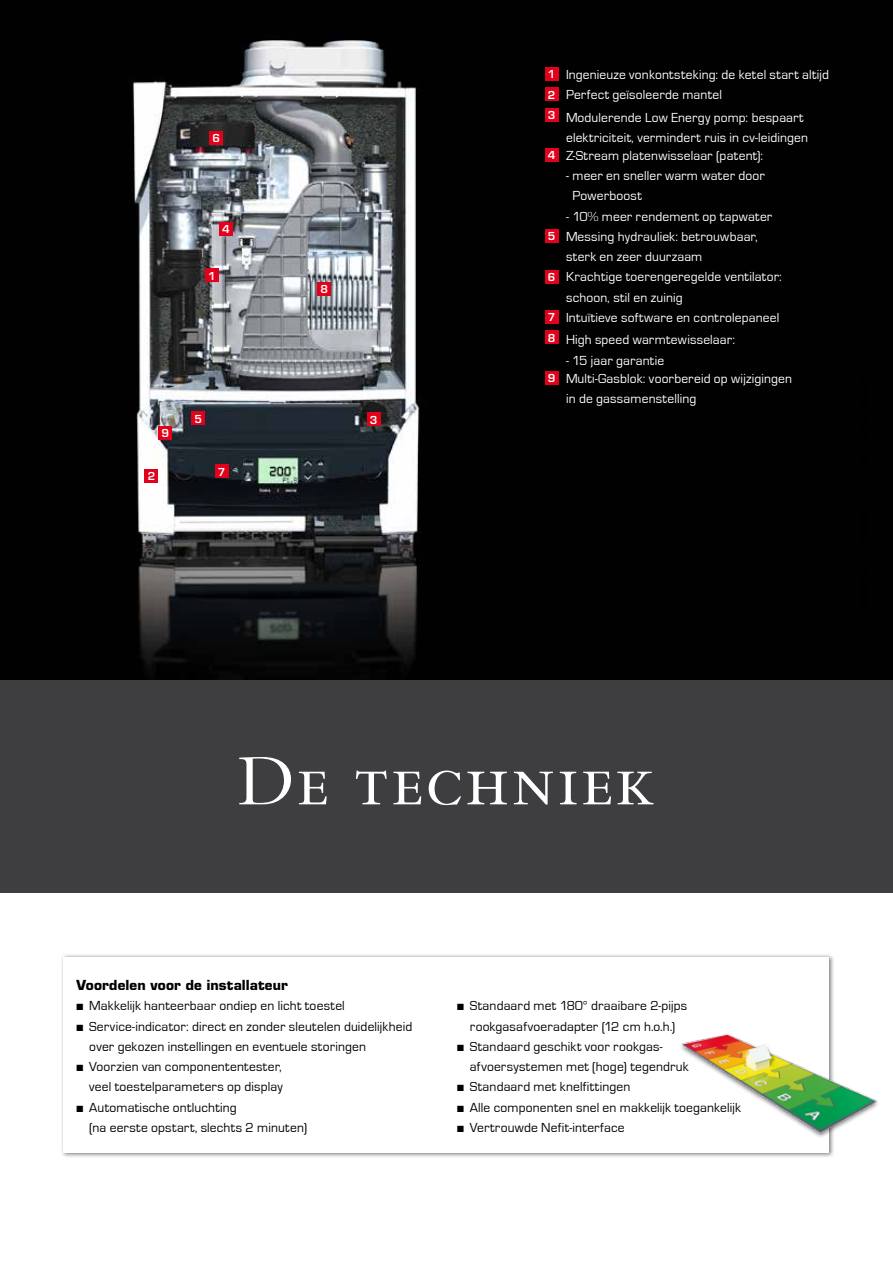
<style>
.page{position:relative;width:893px;height:1263px;background:#fff}
.page>*{position:absolute;margin:0;border:0;box-sizing:border-box;transform-origin:0 0}
.t1{font:75px "Bembo SC";letter-spacing:.04em;color:#fff}
.t2{font:13.5px/20.2px "Eurostile";letter-spacing:.01em;color:#fff}
.t3{font:13.5px/20.2px "Eurostile";letter-spacing:.01em;color:#000}
.t4{font:700 13.5px "Eurostile";letter-spacing:.01em;color:#000}
.t5{font:600 10.8px "Eurostile";color:#fff}
.s1{font-weight:600;font-size:10.8px}
</style>
<div class="page">
<img style="left:0;top:0;width:893px;height:680px">
<div style="left:0;top:680px;width:893px;height:213px;background:#3e3d40"></div>
<div style="left:61px;top:953px;width:774px;height:205px;background:#000;opacity:.5"></div>
<div style="left:64px;top:957px;width:765px;height:195px;background:#fff"></div>
<img style="left:681px;top:1024px;width:197px;height:118px">
<div style="left:545px;top:67px;width:14px;height:14px;background:#e2001a"></div>
<div style="left:545px;top:87px;width:14px;height:14px;background:#e2001a"></div>
<div style="left:545px;top:108px;width:14px;height:14px;background:#e2001a"></div>
<div style="left:545px;top:148px;width:14px;height:14px;background:#e2001a"></div>
<div style="left:545px;top:229px;width:14px;height:14px;background:#e2001a"></div>
<div style="left:545px;top:270px;width:14px;height:14px;background:#e2001a"></div>
<div style="left:545px;top:310px;width:14px;height:14px;background:#e2001a"></div>
<div style="left:545px;top:330px;width:14px;height:14px;background:#e2001a"></div>
<div style="left:545px;top:371px;width:14px;height:14px;background:#e2001a"></div>
<div style="left:191px;top:411px;width:14px;height:14px;background:#e2001a"></div>
<div style="left:145px;top:469px;width:13px;height:14px;background:#e2001a"></div>
<div style="left:209px;top:131px;width:14px;height:14px;background:#e2001a"></div>
<div style="left:367px;top:412px;width:14px;height:14px;background:#e2001a"></div>
<div style="left:215px;top:465px;width:14px;height:13px;background:#e2001a"></div>
<div style="left:219px;top:222px;width:14px;height:14px;background:#e2001a"></div>
<div style="left:205px;top:269px;width:14px;height:13px;background:#e2001a"></div>
<div style="left:317px;top:282px;width:14px;height:14px;background:#e2001a"></div>
<div style="left:158px;top:426px;width:14px;height:14px;background:#e2001a"></div>
<p class="t5" style="left:213px;top:131px;width:9px">6</p>
<p class="t5" style="left:222px;top:222px;width:9px">4</p>
<p class="t5" style="left:208px;top:269px;width:9px">1</p>
<p class="t5" style="left:162px;top:427px;width:9px">9</p>
<p class="t5" style="left:148px;top:469px;width:9px">2</p>
<p class="t5" style="left:194px;top:412px;width:9px">5</p>
<p class="t5" style="left:218px;top:465px;width:9px">7</p>
<p class="t5" style="left:320px;top:283px;width:9px">8</p>
<p class="t5" style="left:370px;top:413px;width:9px">3</p>
<p class="t2" style="left:548px;top:64px;width:283px"><span class="s1">1</span> Ingenieuze vonkontsteking: de ketel start altijd<br><span class="s1">2</span> Perfect geïsoleerde mantel</p>
<p class="t2" style="left:566px;top:107px;width:244px;text-indent:-18px"><sup>3</sup> Modulerende Low Energy pomp: bespaart elektriciteit, vermindert ruis in cv-leidingen</p>
<p class="t2" style="left:548px;top:145px;width:217px"><span class="s1">4</span> Z-Stream platenwisselaar (patent):</p>
<p class="t2" style="left:572px;top:166px;width:194px;text-indent:-6px">- meer en sneller warm water door<br>Powerboost</p>
<p class="t2" style="left:566px;top:206px;width:208px">- 10% meer rendement op tapwater</p>
<p class="t2" style="left:548px;top:226px;width:211px"><span class="s1">5</span> Messing hydrauliek: betrouwbaar,</p>
<p class="t2" style="left:566px;top:247px;width:138px">sterk en zeer duurzaam</p>
<p class="t2" style="left:548px;top:267px;width:235px"><span class="s1">6</span> Krachtige toerengeregelde ventilator:</p>
<p class="t2" style="left:566px;top:287px;width:118px">schoon, stil en zuinig</p>
<p class="t2" style="left:548px;top:307px;width:233px"><span class="s1">7</span> Intuïtieve software en controlepaneel</p>
<p class="t2" style="left:548px;top:330px;width:189px"><sup>8</sup> High speed warmtewisselaar:</p>
<p class="t2" style="left:548px;top:351px;width:246px;line-height:18px;text-indent:18px">- 15 jaar garantie<br><span class="s1">9</span> Multi-Gasblok: voorbereid op wijzigingen</p>
<p class="t2" style="left:566px;top:388px;width:132px">in de gassamenstelling</p>
<h1 class="t1" style="left:238px;top:740px;width:418px">De techniek</h1>
<p class="t4" style="left:77px;top:977px;width:213px">Voordelen voor de installateur</p>
<p class="t3" style="left:77px;top:996px;width:270px">■ Makkelijk hanteerbaar ondiep en licht toestel</p>
<p class="t3" style="left:89px;top:1016px;width:325px;text-indent:-13px">■ Service-indicator: direct en zonder sleutelen duidelijkheid over gekozen instellingen en eventuele storingen</p>
<p class="t3" style="left:77px;top:1057px;width:208px;text-align:right">■ Voorzien van componententester, veel toestelparameters op display</p>
<p class="t3" style="left:89px;top:1097px;width:219px;text-indent:-13px">■ Automatische ontluchting<br>(na eerste opstart, slechts 2 minuten)</p>
<p class="t3" style="left:457px;top:996px;width:232px;text-align:center">■ Standaard met 180° draaibare 2-pijps rookgasafvoeradapter (12 cm h.o.h.)</p>
<p class="t3" style="left:470px;top:1036px;width:220px;text-indent:-13px">■ Standaard geschikt voor rookgas&shy;afvoersystemen met (hoge) tegendruk</p>
<p class="t3" style="left:457px;top:1077px;width:175px">■ Standaard met knelfittingen</p>
<p class="t3" style="left:457px;top:1097px;width:285px">■ Alle componenten snel en makkelijk toegankelijk</p>
<p class="t3" style="left:457px;top:1117px;width:169px">■ Vertrouwde Nefit-interface</p>
</div>
